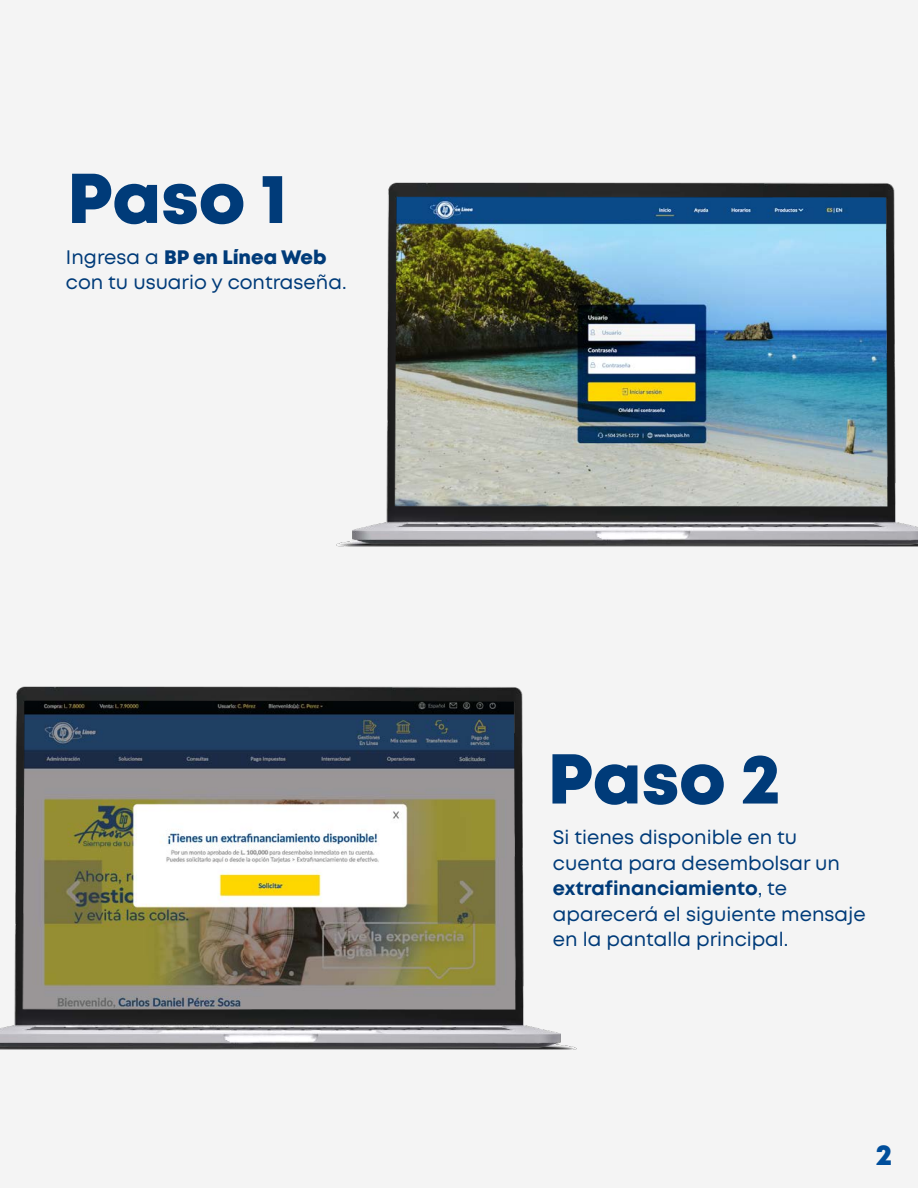
<style>
.page{position:relative;width:918px;height:1188px;background:#f4f4f4}
.page>*{position:absolute;margin:0;border:0;box-sizing:border-box;transform-origin:0 0}
.t1{font:800 70.35px "Mont";color:#003b79}
.t2{font:800 29.1px "Mont";color:#004e9b}
.t3{font:19.5px/25.5px "Mont";color:#003b79}
.s1{font-weight:800}
.s2{font-weight:700}
</style>
<div class="page">
<img style="left:336px;top:182px;width:582px;height:365px">
<img style="left:0;top:686px;width:577px;height:364px">
<h1 class="t1" style="left:67px;top:153px;width:221px">Paso 1</h1>
<p class="t3" style="left:66px;top:244px;width:282px">Ingresa a <span class="s1">BP en Línea Web </span>con tu usuario y contraseña.</p>
<h1 class="t1" style="left:548px;top:733px;width:235px">Paso 2</h1>
<p class="t3" style="left:553px;top:825px;width:314px">Si tienes disponible en tu cuenta para desembolsar un <span class="s2">extrafinanciamiento</span>, te aparecerá el siguiente mensaje en la pantalla principal.</p>
<h2 class="t2" style="left:876px;top:1136px;width:18px">2</h2>
</div>
